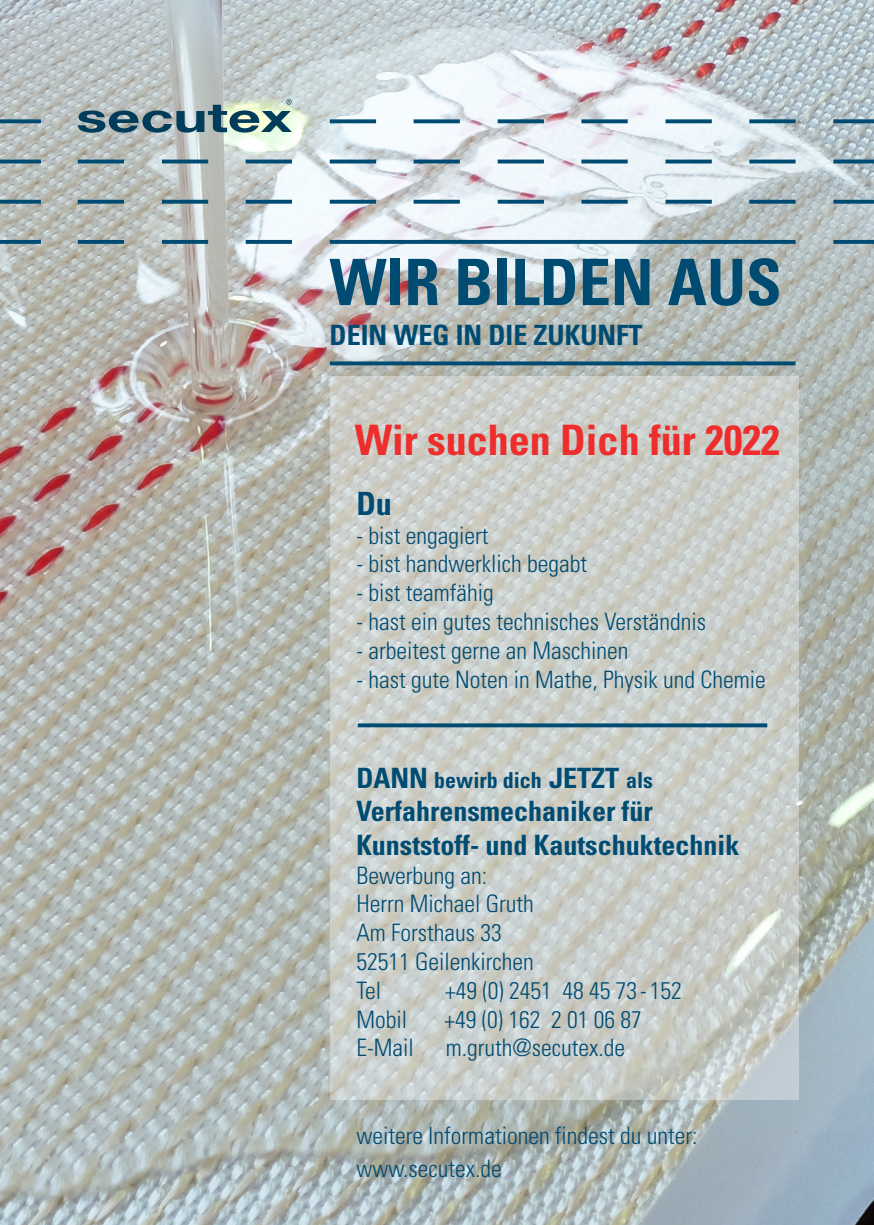
<style>
.page{position:relative;width:874px;height:1225px;background:#fff}
.page>*{position:absolute;margin:0;border:0;box-sizing:border-box;transform-origin:0 0}
.t1{font:700 condensed 64px "Univers";color:#004b72}
.t2{font:700 condensed 42px "Univers";color:#ee2d2d}
.t3{font:700 condensed 32px "Univers";color:#004b72}
.t4{font:700 condensed 28px "Univers";color:#004b72}
.t5{font:300 condensed 24px "Univers";color:#004b72}
.t6{font:700 condensed 22px "Univers";color:#004b72}
.s1{font-size:28px}
</style>
<div class="page">
<img style="left:0;top:0;width:873px;height:1225px">
<svg style="left:78px;top:200px;width:46px;height:4px"></svg>
<hr style="left:78px;top:160px;width:46px;height:3px;background:#004b72">
<svg style="left:162px;top:200px;width:46px;height:4px"></svg>
<hr style="left:162px;top:160px;width:46px;height:3px;background:#004b72">
<svg style="left:833px;top:240px;width:40px;height:4px"></svg>
<svg style="left:245px;top:200px;width:47px;height:4px"></svg>
<hr style="left:245px;top:160px;width:47px;height:3px;background:#004b72">
<svg style="left:749px;top:200px;width:46px;height:4px"></svg>
<hr style="left:749px;top:160px;width:46px;height:3px;background:#004b72">
<svg style="left:749px;top:119px;width:46px;height:4px"></svg>
<svg style="left:833px;top:200px;width:40px;height:4px"></svg>
<hr style="left:833px;top:160px;width:40px;height:3px;background:#004b72">
<svg style="left:833px;top:119px;width:40px;height:4px"></svg>
<svg style="left:0;top:240px;width:41px;height:4px"></svg>
<svg style="left:0;top:200px;width:41px;height:4px"></svg>
<hr style="left:0;top:160px;width:41px;height:3px;background:#004b72">
<svg style="left:0;top:119px;width:41px;height:4px"></svg>
<svg style="left:329px;top:200px;width:47px;height:4px"></svg>
<hr style="left:329px;top:160px;width:47px;height:3px;background:#004b72">
<svg style="left:329px;top:119px;width:47px;height:4px"></svg>
<svg style="left:413px;top:200px;width:46px;height:4px"></svg>
<hr style="left:413px;top:160px;width:46px;height:3px;background:#004b72">
<svg style="left:413px;top:119px;width:46px;height:4px"></svg>
<svg style="left:497px;top:200px;width:46px;height:4px"></svg>
<hr style="left:497px;top:160px;width:46px;height:3px;background:#004b72">
<svg style="left:497px;top:119px;width:46px;height:4px"></svg>
<svg style="left:581px;top:200px;width:46px;height:4px"></svg>
<hr style="left:581px;top:160px;width:46px;height:3px;background:#004b72">
<svg style="left:581px;top:119px;width:46px;height:4px"></svg>
<svg style="left:665px;top:200px;width:46px;height:4px"></svg>
<hr style="left:665px;top:160px;width:46px;height:3px;background:#004b72">
<svg style="left:665px;top:119px;width:46px;height:4px"></svg>
<svg style="left:329px;top:240px;width:466px;height:4px;background:#074f75"></svg>
<svg style="left:78px;top:240px;width:46px;height:4px"></svg>
<svg style="left:162px;top:240px;width:46px;height:4px"></svg>
<svg style="left:245px;top:240px;width:47px;height:4px"></svg>
<svg style="left:329px;top:376px;width:469px;height:723px;background:#cbceca"></svg>
<svg style="left:329px;top:361px;width:466px;height:4px;background:#145779"></svg>
<svg style="left:357px;top:723px;width:409px;height:4px;background:#15587b"></svg>
<svg style="left:78px;top:99px;width:214px;height:34px;background:#849ea0"></svg>
<p class="t1" style="left:329px;top:243px;width:453px">WIR BILDEN AUS</p>
<p class="t4" style="left:329px;top:318px;width:314px">DEIN WEG IN DIE ZUKUNFT</p>
<p class="t2" style="left:354px;top:414px;width:426px">Wir suchen Dich für 2022</p>
<p class="t3" style="left:356px;top:484px;width:37px">Du</p>
<p class="t5" style="left:356px;top:521px;width:133px">- bist engagiert</p>
<p class="t5" style="left:356px;top:549px;width:232px">- bist handwerklich begabt</p>
<p class="t5" style="left:356px;top:578px;width:139px">- bist teamfähig</p>
<p class="t5" style="left:356px;top:607px;width:351px">- hast ein gutes technisches Verständnis</p>
<p class="t5" style="left:356px;top:636px;width:273px">- arbeitest gerne an Maschinen</p>
<p class="t5" style="left:356px;top:665px;width:411px">- hast gute Noten in Mathe, Physik und Chemie</p>
<p class="t6" style="left:356px;top:766px;width:298px"><span class="s1">DANN</span> bewirb dich <span class="s1">JETZT</span> als</p>
<p class="t4" style="left:356px;top:794px;width:298px">Verfahrensmechaniker für</p>
<p class="t4" style="left:356px;top:827px;width:384px">Kunststoff- und Kautschuktechnik</p>
<p class="t5" style="left:356px;top:860px;width:132px">Bewerbung an:</p>
<p class="t5" style="left:356px;top:889px;width:179px">Herrn Michael Gruth</p>
<p class="t5" style="left:356px;top:918px;width:147px">Am Forsthaus 33</p>
<p class="t5" style="left:356px;top:947px;width:179px">52511 Geilenkirchen</p>
<p class="t5" style="left:356px;top:976px;width:26px">Tel</p>
<p class="t5" style="left:445px;top:976px;width:238px">+49 (0) 2451 48 45 73 - 152</p>
<p class="t5" style="left:356px;top:1004px;width:52px">Mobil</p>
<p class="t5" style="left:444px;top:1004px;width:199px">+49 (0) 162 2 01 06 87</p>
<p class="t5" style="left:356px;top:1033px;width:59px">E-Mail</p>
<p class="t5" style="left:445px;top:1033px;width:181px">m.gruth@secutex.de</p>
<p class="t5" style="left:356px;top:1121px;width:342px">weitere Informationen findest du unter:</p>
<p class="t5" style="left:356px;top:1154px;width:147px">www.secutex.de</p>
</div>
